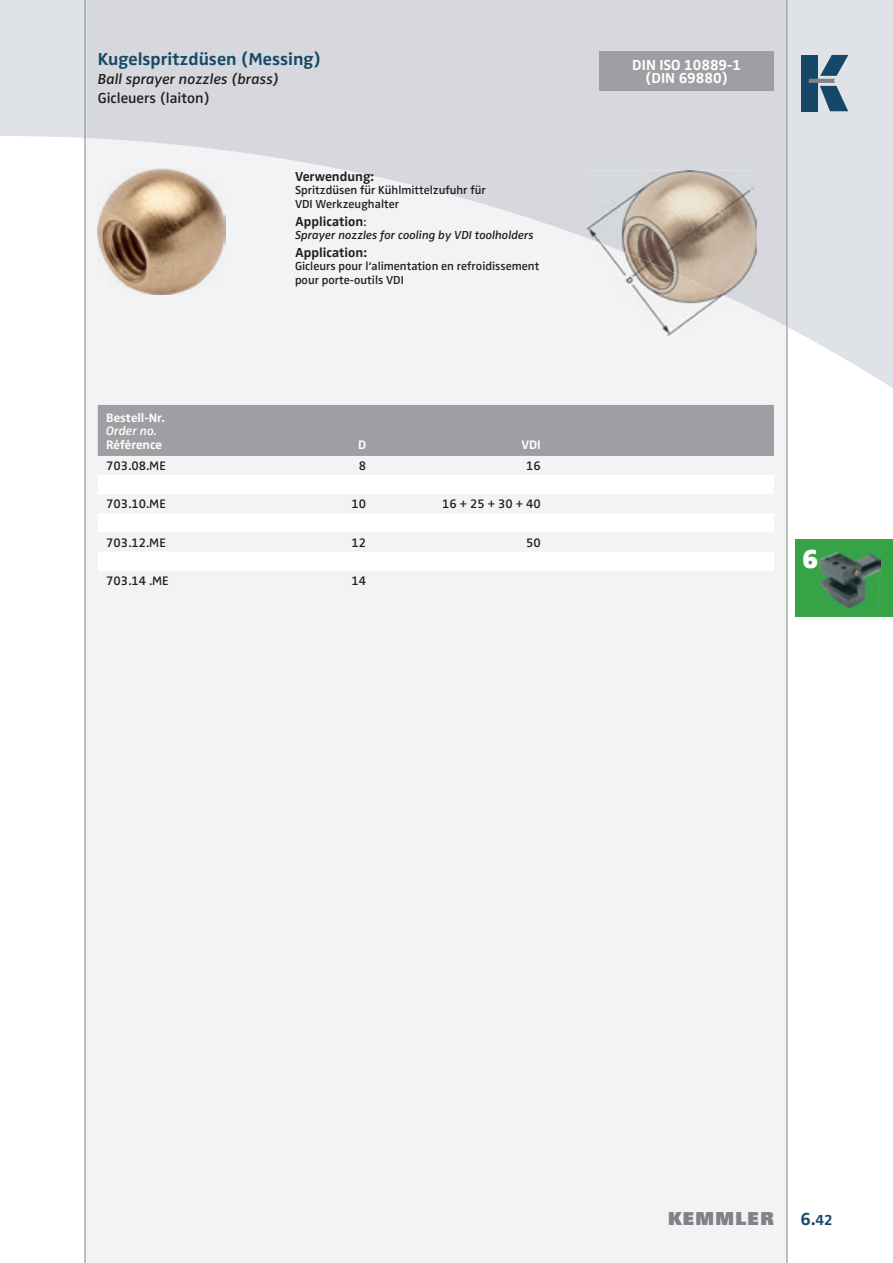
<style>
.page{position:relative;width:893px;height:1263px;background:#fff}
.page>*{position:absolute;margin:0;border:0;box-sizing:border-box;transform-origin:0 0}
.t1{font:900 27px "Zwo OT";color:#fff}
.t2{font:700 18px "Zwo OT";color:#154a69}
.t3{font:900 18px "Zurich BT";letter-spacing:.04em;color:#808285}
.t4{font:italic 600 15px "Zwo OT";color:#231f20}
.t5{font:700 15px/13.5px "Zwo OT";color:#fff;text-align:center}
.t6{font:600 15px "Zwo OT";color:#231f20}
.t7{font:700 13.5px "Zwo OT";color:#231f20}
.t8{font:600 12.75px "Zwo OT";color:#231f20}
.t9{font:700 12.75px "Zwo OT";color:#fff}
.t10{font:italic 600 12.75px "Zwo OT";color:#fff}
.t11{font:600 12px/13.5px "Zwo OT";color:#231f20}
.t12{font:italic 600 12px "Zwo OT";color:#231f20}
.s1{font-weight:600;font-size:12px}
.s2{font-size:15px}
</style>
<div class="page">
<div style="left:87px;top:388px;width:699px;height:875px;background:#f2f3f4"></div>
<hr style="left:84px;top:0;width:2px;height:1263px;background:#bcbdc0">
<hr style="left:786px;top:0;width:1px;height:1263px;background:#bcbdc0">
<svg style="left:0;top:0;width:893px;height:388px"></svg>
<svg style="left:86px;top:0;width:700px;height:326px;fill:#d6d8dd"></svg>
<svg style="left:84px;top:0;width:2px;height:138px"></svg>
<svg style="left:786px;top:0;width:1px;height:327px"></svg>
<div style="left:801px;top:55px;width:16px;height:56px;background:#154868"></div>
<svg style="left:809px;top:55px;width:39px;height:56px"></svg>
<div style="left:600px;top:51px;width:174px;height:39px;background:#9d9fa2"></div>
<div style="left:796px;top:540px;width:97px;height:77px;background:#37a347"></div>
<img style="left:819px;top:552px;width:62px;height:56px">
<img style="left:98px;top:168px;width:127px;height:127px">
<div style="left:98px;top:405px;width:676px;height:51px;background:#9d9fa2"></div>
<svg style="left:98px;top:475px;width:676px;height:96px"></svg>
<div style="left:587px;top:311px;width:170px;height:25px;background:#f2f3f4"></div>
<img style="left:587px;top:170px;width:170px;height:141px">
<h2 class="t2" style="left:98px;top:49px;width:225px">Kugelspritzdüsen (Messing)</h2>
<p class="t4" style="left:98px;top:70px;width:183px">Ball sprayer nozzles (brass)</p>
<p class="t6" style="left:98px;top:89px;width:114px">Gicleuers (laiton)</p>
<p class="t7" style="left:295px;top:168px;width:81px">Verwendung:</p>
<p class="t11" style="left:295px;top:184px;width:192px">Spritzdüsen für Kühlmittelzufuhr für<br>VDI Werkzeughalter</p>
<p class="t7" style="left:295px;top:213px;width:73px">Application<span class="s1">:</span></p>
<p class="t12" style="left:295px;top:228px;width:240px">Sprayer nozzles for cooling by VDI toolholders</p>
<p class="t7" style="left:295px;top:244px;width:73px">Application:</p>
<p class="t11" style="left:295px;top:260px;width:246px">Gicleurs pour l‘alimentation en refroidissement pour porte-outils VDI</p>
<p class="t9" style="left:106px;top:410px;width:60px">Bestell-Nr.</p>
<p class="t10" style="left:106px;top:423px;width:52px">Order no.</p>
<p class="t9" style="left:106px;top:437px;width:57px">Référence</p>
<p class="t9" style="left:358px;top:437px;width:10px">D</p>
<p class="t9" style="left:521px;top:437px;width:21px">VDI</p>
<p class="t8" style="left:106px;top:458px;width:61px">703.08.ME</p>
<p class="t8" style="left:359px;top:458px;width:9px">8</p>
<p class="t8" style="left:526px;top:458px;width:16px">16</p>
<p class="t8" style="left:106px;top:497px;width:61px">703.10.ME</p>
<p class="t8" style="left:351px;top:497px;width:16px">10</p>
<p class="t8" style="left:442px;top:497px;width:100px">16 + 25 + 30 + 40</p>
<p class="t8" style="left:106px;top:535px;width:61px">703.12.ME</p>
<p class="t8" style="left:351px;top:535px;width:16px">12</p>
<p class="t8" style="left:526px;top:535px;width:16px">50</p>
<p class="t8" style="left:106px;top:573px;width:64px">703.14 .ME</p>
<p class="t8" style="left:351px;top:573px;width:16px">14</p>
<p class="t5" style="left:632px;top:58px;width:110px">DIN ISO 10889-1 (DIN 69880)</p>
<h1 class="t1" style="left:802px;top:543px;width:17px">6</h1>
<h2 class="t3" style="left:668px;top:1207px;width:108px">KEMMLER</h2>
<h2 class="t2" style="left:800px;top:1208px;width:34px">6.<span class="s2">42</span></h2>
</div>
